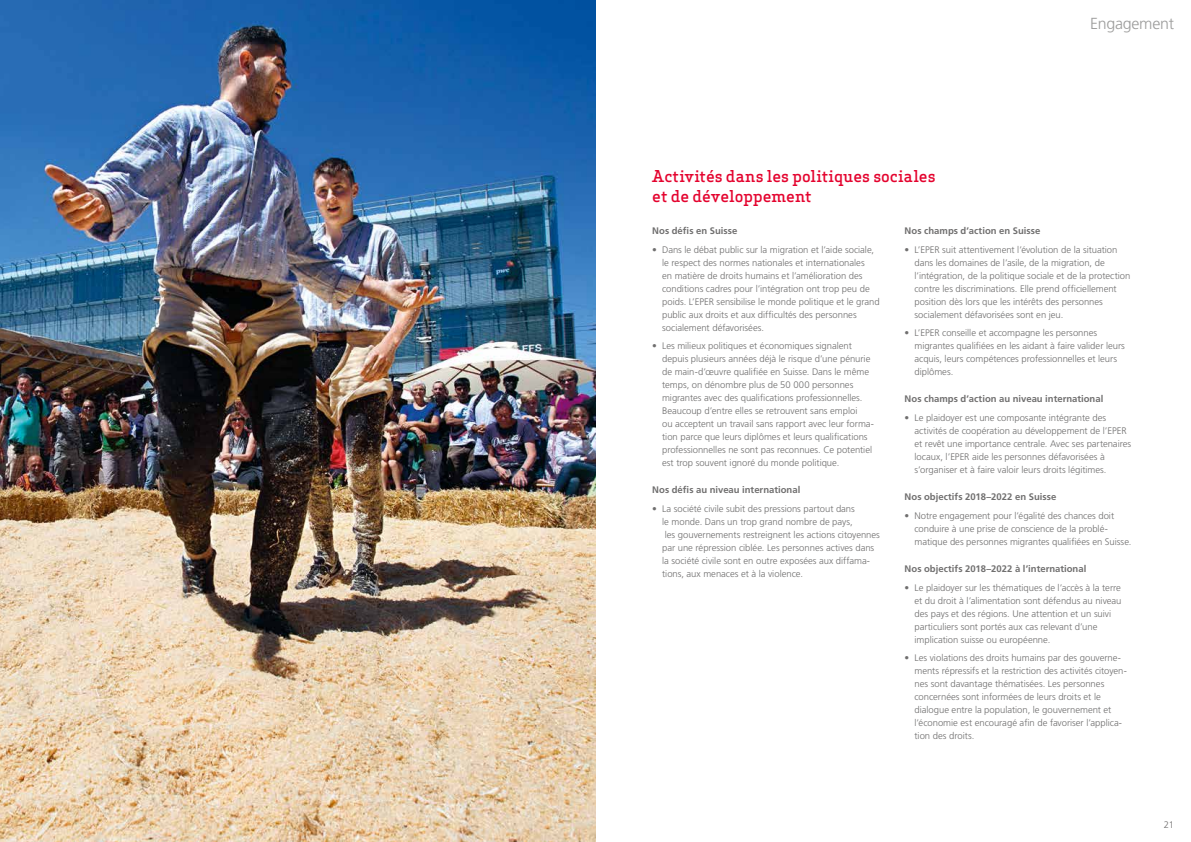
<style>
.page{position:relative;width:1191px;height:842px;background:#fff}
.page>*{position:absolute;margin:0;border:0;box-sizing:border-box;transform-origin:0 0}
.t1{font:500 16px/20px "Apex Serif";color:#e4032e}
.t2{font:300 16px "Frutiger LT";letter-spacing:-.015em;color:#9d9d9c}
.t3{font:300 9.5px/13px "Frutiger LT";letter-spacing:-.005em;color:#706f6f}
.t4{font:700 9.5px "Frutiger LT";letter-spacing:.005em;color:#706f6f}
</style>
<div class="page">
<img style="left:0;top:0;width:595px;height:842px">
<h1 class="t2" style="left:1090px;top:14px;width:85px">Engagement</h1>
<h1 class="t1" style="left:652px;top:166px;width:285px">Activités dans les politiques sociales et de développement</h1>
<p class="t4" style="left:904px;top:225px;width:137px">Nos champs d’action en Suisse</p>
<p class="t3" style="left:914px;top:243px;width:217px;text-indent:-10px">• L’EPER suit attentivement l’évolution de la situation dans les domaines de l’asile, de la migration, de l’intégration, de la politique sociale et de la protection contre les discriminations. Elle prend officiellement position dès lors que les intérêts des personnes socialement défavorisées sont en jeu.</p>
<p class="t3" style="left:914px;top:327px;width:212px;text-indent:-10px">• L’EPER conseille et accompagne les personnes migrantes qualifiées en les aidant à faire valider leurs acquis, leurs compétences professionnelles et leurs diplômes.</p>
<p class="t4" style="left:904px;top:393px;width:200px">Nos champs d’action au niveau international</p>
<p class="t3" style="left:914px;top:411px;width:218px;text-indent:-10px">• Le plaidoyer est une composante intégrante des activités de coopération au développement de l’EPER et revêt une importance centrale. Avec ses partenaires locaux, l’EPER aide les personnes défavorisées à s’organiser et à faire valoir leurs droits légitimes.</p>
<p class="t4" style="left:904px;top:491px;width:153px">Nos objectifs 2018–2022 en Suisse</p>
<p class="t3" style="left:914px;top:509px;width:218px;text-indent:-10px">• Notre engagement pour l’égalité des chances doit conduire à une prise de conscience de la problé&shy;matique des personnes migrantes qualifiées en Suisse.</p>
<p class="t4" style="left:904px;top:563px;width:183px">Nos objectifs 2018–2022 à l’international</p>
<p class="t3" style="left:914px;top:581px;width:208px;text-indent:-10px">• Le plaidoyer sur les thématiques de l’accès à la terre et du droit à l’alimentation sont défendus au niveau des pays et des régions. Une attention et un suivi particuliers sont portés aux cas relevant d’une implication suisse ou européenne.</p>
<p class="t3" style="left:914px;top:652px;width:214px;text-indent:-10px">• Les violations des droits humains par des gouverne&shy;ments répressifs et la restriction des activités citoyen&shy;nes sont davantage thématisées. Les personnes concernées sont informées de leurs droits et le dialogue entre la population, le gouvernement et l’économie est encouragé afin de favoriser l’applica&shy;tion des droits.</p>
<p class="t4" style="left:652px;top:225px;width:87px">Nos défis en Suisse</p>
<p class="t3" style="left:662px;top:243px;width:219px;text-indent:-10px">• Dans le débat public sur la migration et l’aide sociale, le respect des normes nationales et internationales<br>en matière de droits humains et l’amélioration des conditions cadres pour l’intégration ont trop peu de poids. L’EPER sensibilise le monde politique et le grand public aux droits et aux difficultés des personnes socialement défavorisées.</p>
<p class="t3" style="left:662px;top:340px;width:213px;text-indent:-10px">• Les milieux politiques et économiques signalent depuis plusieurs années déjà le risque d’une pénurie de main-d’œuvre qualifiée en Suisse. Dans le même temps, on dénombre plus de 50 000 personnes migrantes avec des qualifications professionnelles.<br>Beaucoup d’entre elles se retrouvent sans emploi<br>ou acceptent un travail sans rapport avec leur forma&shy;tion parce que leurs diplômes et leurs qualifications professionnelles ne sont pas reconnues. Ce potentiel est trop souvent ignoré du monde politique.</p>
<p class="t4" style="left:652px;top:484px;width:150px">Nos défis au niveau international</p>
<p class="t3" style="left:662px;top:502px;width:219px;text-indent:-10px">• La société civile subit des pressions partout dans<br>le monde. Dans un trop grand nombre de pays,<br>les gouvernements restreignent les actions citoyennes par une répression ciblée. Les personnes actives dans la société civile sont en outre exposées aux diffama&shy;tions, aux menaces et à la violence.</p>
<p class="t3" style="left:1163px;top:818px;width:12px">21</p>
</div>
